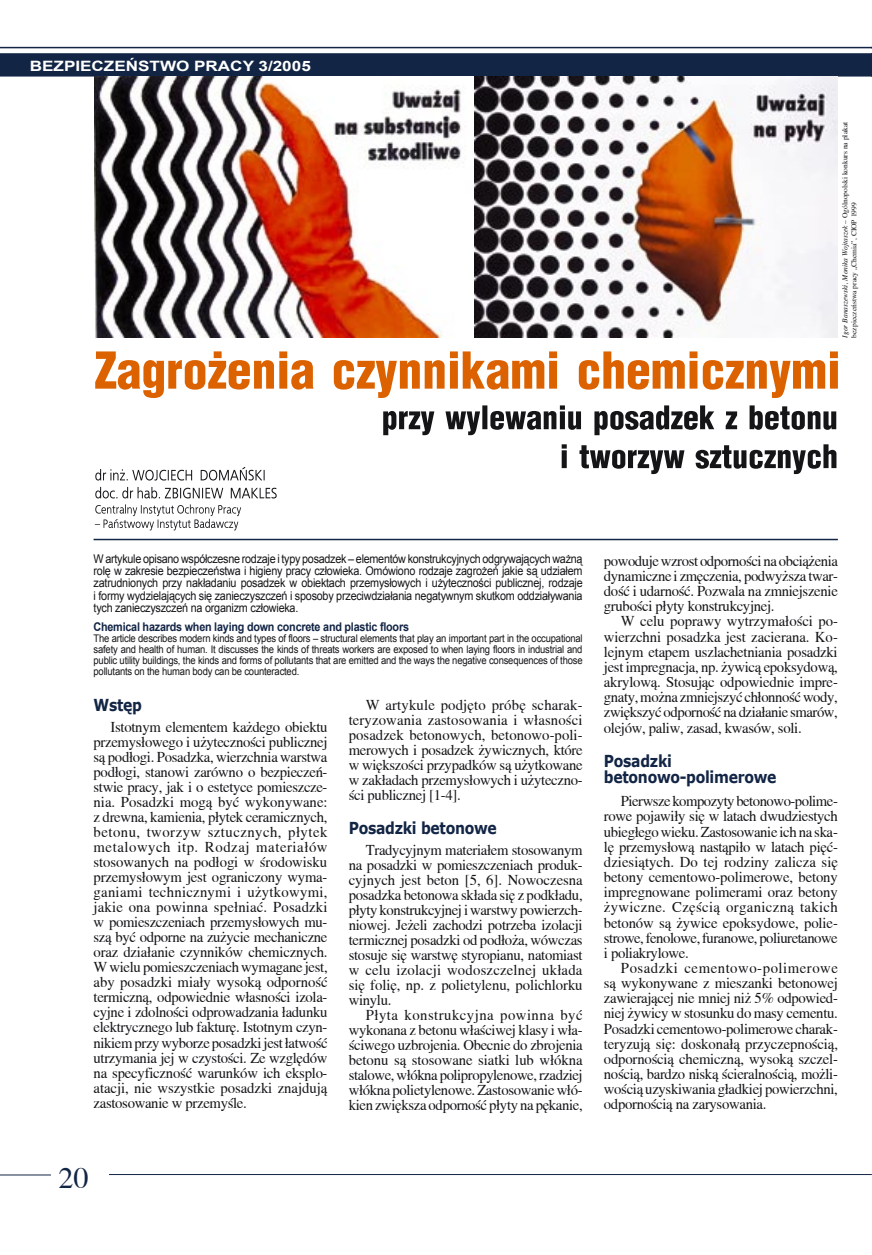
<style>
.page{position:relative;width:872px;height:1255px;background:#fff}
.page>*{position:absolute;margin:0;border:0;box-sizing:border-box;transform-origin:0 0}
.t1{font:30px "Toronto";color:#132545}
.t2{font:700 16.5px/16.5px "Verdana";letter-spacing:-.02em;color:#132545;scale:.85 1}
.t3{font:15px/15px "Toronto";letter-spacing:-.02em;color:#151518;text-align:justify}
.t4{font:700 14.25px "Arial";color:#fff;scale:1.2 1}
.t5{font:12px/12.3px "Arial";letter-spacing:-.02em;color:#151518;text-align:justify;scale:.9 1}
.t6{font:700 12px "Arial";letter-spacing:-.02em;color:#132545;scale:.9 1}
.t7{font:10.5px/10.8px "Arial";letter-spacing:-.02em;color:#151518;text-align:justify;scale:.9 1}
.t8{font:7.5px/9px "Toronto";color:#151518}
.s1{font-style:italic}
</style>
<div class="page">
<hr style="left:109px;top:1174px;width:762px;height:1px;background:#132545">
<hr style="left:0;top:1174px;width:51px;height:1px;background:#132545">
<svg style="left:0;top:47px;width:872px;height:30px;background:#3a4964"></svg>
<hr style="left:94px;top:538px;width:744px;height:2px;background:#132545">
<img style="left:95px;top:76px;width:743px;height:261px">
<svg style="left:95px;top:351px;width:743px;height:47px"></svg>
<svg style="left:383px;top:405px;width:453px;height:69px"></svg>
<svg style="left:95px;top:469px;width:97px;height:11px"></svg>
<svg style="left:201px;top:467px;width:64px;height:13px"></svg>
<svg style="left:95px;top:487px;width:128px;height:11px"></svg>
<svg style="left:231px;top:487px;width:46px;height:11px"></svg>
<svg style="left:95px;top:504px;width:146px;height:26px"></svg>
<p class="t4" style="left:30px;top:56px;width:236px">BEZPIECZEŃSTWO PRACY 3/2005</p>
<p class="t8" style="left:840px;top:337px;width:217px;rotate:-90deg"><span class="s1">Igor Banaszewski, Monika Wojtaszek</span> – Ogólnopolski konkurs na plakat bezpieczeństwa pracy „Chemia”, CIOP 1999</p>
<p class="t5" style="left:94px;top:552px;width:545px">W artykule opisano współczesne rodzaje i typy posadzek – elementów konstrukcyjnych odgrywających ważną rolę w zakresie bezpieczeństwa i higieny pracy człowieka. Omówiono rodzaje zagrożeń jakie są udziałem zatrudnionych przy nakładaniu posadzek w obiektach przemysłowych i użyteczności publicznej, rodzaje i formy wydzielających się zanieczyszczeń i sposoby przeciwdziałania negatywnym skutkom oddziaływania tych zanieczyszczeń na organizm człowieka.</p>
<p class="t6" style="left:94px;top:619px;width:352px">Chemical hazards when laying down concrete and plastic floors</p>
<p class="t7" style="left:94px;top:633px;width:545px">The article describes modern kinds and types of floors – structural elements that play an important part in the occupational safety and health of human. It discusses the kinds of threats workers are exposed to when laying floors in industrial and public utility buildings, the kinds and forms of pollutants that are emitted and the ways the negative consequences of those pollutants on the human body can be counteracted.</p>
<p class="t2" style="left:94px;top:696px;width:59px">Wstęp</p>
<p class="t3" style="left:94px;top:719px;width:236px;text-indent:17px">Istotnym elementem każdego obiektu przemysłowego i użyteczności publicznej są podłogi. Posadzka, wierzchnia warstwa podłogi, stanowi zarówno o bezpieczeń&shy;stwie pracy, jak i o estetyce pomieszcze&shy;nia. Posadzki mogą być wykonywane: z drewna, kamienia, płytek ceramicznych, betonu, tworzyw sztucznych, płytek metalowych itp. Rodzaj materiałów stosowanych na podłogi w środowisku przemysłowym jest ograniczony wyma&shy;ganiami technicznymi i użytkowymi, jakie ona powinna spełniać. Posadzki w pomieszczeniach przemysłowych mu&shy;szą być odporne na zużycie mechaniczne oraz działanie czynników chemicznych.<br>W wielu pomieszczeniach wymagane jest, aby posadzki miały wysoką odporność termiczną, odpowiednie własności izola&shy;cyjne i zdolności odprowadzania ładunku elektrycznego lub fakturę. Istotnym czyn&shy;nikiem przy wyborze posadzki jest łatwość utrzymania jej w czystości. Ze względów na specyficzność warunków ich eksplo&shy;atacji, nie wszystkie posadzki znajdują zastosowanie w przemyśle.</p>
<p class="t3" style="left:349px;top:697px;width:235px;text-indent:17px">W artykule podjęto próbę scharak&shy;teryzowania zastosowania i własności posadzek betonowych, betonowo-poli&shy;merowych i posadzek żywicznych, które w większości przypadków są użytkowane w zakładach przemysłowych i użyteczno&shy;ści publicznej [1-4].</p>
<p class="t2" style="left:349px;top:818px;width:176px">Posadzki betonowe</p>
<p class="t3" style="left:349px;top:842px;width:235px;text-indent:17px">Tradycyjnym materiałem stosowanym na posadzki w pomieszczeniach produk&shy;cyjnych jest beton [5, 6]. Nowoczesna posadzka betonowa składa się z podkładu, płyty konstrukcyjnej i warstwy powierzch&shy;niowej. Jeżeli zachodzi potrzeba izolacji termicznej posadzki od podłoża, wówczas stosuje się warstwę styropianu, natomiast w celu izolacji wodoszczelnej układa się folię, np. z polietylenu, polichlorku winylu.</p>
<p class="t3" style="left:349px;top:1007px;width:235px;text-indent:17px">Płyta konstrukcyjna powinna być wykonana z betonu właściwej klasy i wła&shy;ściwego uzbrojenia. Obecnie do zbrojenia betonu są stosowane siatki lub włókna stalowe, włókna polipropylenowe, rzadziej włókna polietylenowe. Zastosowanie włó&shy;kien zwiększa odporność płyty na pękanie,</p>
<p class="t3" style="left:604px;top:553px;width:235px">powoduje wzrost odporności na obciążenia dynamiczne i zmęczenia, podwyższa twar&shy;dość i udarność. Pozwala na zmniejszenie grubości płyty konstrukcyjnej.</p>
<p class="t3" style="left:604px;top:613px;width:235px;text-indent:17px">W celu poprawy wytrzymałości po&shy;wierzchni posadzka jest zacierana. Ko&shy;lejnym etapem uszlachetniania posadzki jest impregnacja, np. żywicą epoksydową, akrylową. Stosując odpowiednie impre&shy;gnaty, można zmniejszyć chłonność wody, zwiększyć odporność na działanie smarów, olejów, paliw, zasad, kwasów, soli.</p>
<p class="t2" style="left:604px;top:752px;width:205px">Posadzki betonowo-polimerowe</p>
<p class="t3" style="left:604px;top:793px;width:236px;text-indent:17px">Pierwsze kompozyty betonowo-polime&shy;rowe pojawiły się w latach dwudziestych ubiegłego wieku. Zastosowanie ich na ska&shy;lę przemysłową nastąpiło w latach pięć&shy;dziesiątych. Do tej rodziny zalicza się betony cementowo-polimerowe, betony impregnowane polimerami oraz betony żywiczne. Częścią organiczną takich betonów są żywice epoksydowe, polie&shy;strowe, fenolowe, furanowe, poliuretanowe i poliakrylowe.</p>
<p class="t3" style="left:604px;top:960px;width:235px;text-indent:17px">Posadzki cementowo-polimerowe są wykonywane z mieszanki betonowej zawierającej nie mniej niż 5% odpowied&shy;niej żywicy w stosunku do masy cementu.<br>Posadzki cementowo-polimerowe charak&shy;teryzują się: doskonałą przyczepnością, odpornością chemiczną, wysoką szczel&shy;nością, bardzo niską ścieralnością, możli&shy;wością uzyskiwania gładkiej powierzchni, odpornością na zarysowania.</p>
<h1 class="t1" style="left:59px;top:1160px;width:31px">20</h1>
</div>
